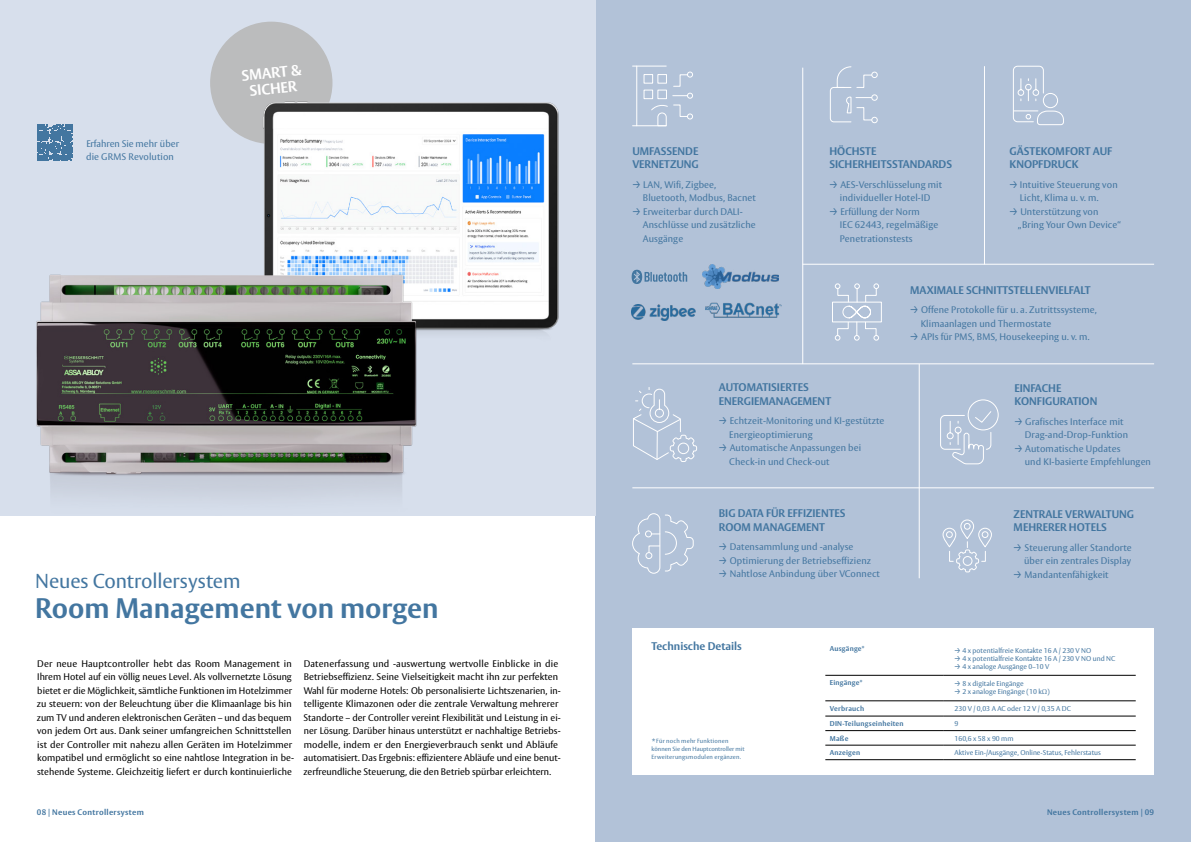
<style>
.page{position:relative;width:1191px;height:842px;background:#fff}
.page>*{position:absolute;margin:0;border:0;box-sizing:border-box;transform-origin:0 0}
.t1{font:700 28px "ASSA Vesta";color:#4376a0}
.t2{font:20px "ASSA Vesta";letter-spacing:-.005em;color:#4376a0}
.t3{font:700 14.9px/16.1px "ASSA Vesta";color:#fff;text-align:center}
.t4{font:700 11px/13.5px "ASSA Vesta";color:#4376a0}
.t5{font:9.5px/13.5px "ASSA Vesta";color:#000}
.t6{font:9.5px/13.5px "ASSA Vesta";letter-spacing:.01em;color:#4376a0}
.t7{font:700 8px "ASSA Vesta";letter-spacing:.035em;color:#4376a0}
.t8{font:7px "ASSA Vesta";color:#4376a0}
.t9{font:700 7px "ASSA Vesta";letter-spacing:.03em;color:#4376a0}
.t10{font:6px/8px "ASSA Vesta";letter-spacing:.03em;color:#4376a0}
.s1{font-family:"Helvetica Now Text"}
.s2{font-family:"Helvetica Now Micro"}
</style>
<div class="page">
<div style="left:595px;top:0;width:596px;height:842px;background:#b2c2d8"></div>
<div style="left:0;top:0;width:595px;height:516px;background:#d7dfec"></div>
<div style="left:632px;top:628px;width:522px;height:146px;background:#fff"></div>
<svg style="left:633px;top:387px;width:64px;height:75px"></svg>
<hr style="left:656px;top:431px;width:2px;height:28px;background:#fff">
<hr style="left:632px;top:66px;width:34px;height:1px;background:#fff">
<hr style="left:636px;top:66px;width:1px;height:60px;background:#fff">
<hr style="left:632px;top:125px;width:34px;height:1px;background:#fff">
<div style="left:643px;top:74px;width:10px;height:10px;border:1px solid #fff"></div>
<div style="left:643px;top:90px;width:10px;height:9px;border:1px solid #fff"></div>
<div style="left:657px;top:74px;width:10px;height:10px;border:1px solid #fff"></div>
<div style="left:657px;top:90px;width:10px;height:9px;border:1px solid #fff"></div>
<svg style="left:673px;top:72px;width:20px;height:15px"></svg>
<svg style="left:650px;top:93px;width:43px;height:34px"></svg>
<div style="left:832px;top:302px;width:50px;height:20px;border:1px solid #fff"></div>
<svg style="left:834px;top:283px;width:45px;height:58px"></svg>
<svg style="left:632px;top:513px;width:62px;height:61px"></svg>
<div style="left:645px;top:552px;width:7px;height:7px;border:1px solid #fff;border-radius:50%"></div>
<svg style="left:1013px;top:65px;width:51px;height:61px"></svg>
<div style="left:967px;top:399px;width:31px;height:31px;border:1px solid #fff;border-radius:50%"></div>
<svg style="left:940px;top:410px;width:52px;height:55px"></svg>
<svg style="left:829px;top:66px;width:48px;height:57px"></svg>
<svg style="left:942px;top:519px;width:50px;height:54px"></svg>
<hr style="left:919px;top:364px;width:1px;height:214px;background:#fff">
<hr style="left:802px;top:68px;width:1px;height:296px;background:#fff">
<hr style="left:984px;top:66px;width:1px;height:198px;background:#fff">
<hr style="left:632px;top:364px;width:522px;height:1px;background:#fff">
<hr style="left:632px;top:488px;width:522px;height:1px;background:#fff">
<hr style="left:802px;top:264px;width:352px;height:1px;background:#fff">
<img style="left:210px;top:21px;width:349px;height:312px">
<svg style="left:631px;top:270px;width:56px;height:14px"></svg>
<hr style="left:825px;top:675px;width:119px;height:1px;background:#000">
<hr style="left:950px;top:675px;width:185px;height:1px;background:#000">
<hr style="left:825px;top:701px;width:119px;height:1px;background:#000">
<hr style="left:950px;top:701px;width:185px;height:1px;background:#000">
<hr style="left:825px;top:716px;width:119px;height:1px;background:#000">
<hr style="left:950px;top:716px;width:185px;height:1px;background:#000">
<hr style="left:825px;top:730px;width:119px;height:1px;background:#000">
<hr style="left:950px;top:730px;width:185px;height:1px;background:#000">
<hr style="left:825px;top:745px;width:119px;height:1px;background:#000">
<hr style="left:950px;top:745px;width:185px;height:1px;background:#000">
<hr style="left:825px;top:759px;width:119px;height:1px;background:#000">
<hr style="left:950px;top:759px;width:185px;height:1px;background:#000">
<img style="left:702px;top:264px;width:76px;height:25px">
<img style="left:631px;top:305px;width:65px;height:15px">
<img style="left:705px;top:302px;width:76px;height:16px">
<img style="left:36px;top:97px;width:386px;height:400px">
<h3 class="t3" style="left:241px;top:68px;width:62px;rotate:-6deg">SMART &amp;<br>SICHER</h3>
<p class="t6" style="left:86px;top:137px;width:95px">Erfahren Sie mehr über die GRMS Revolution</p>
<p class="t4" style="left:632px;top:144px;width:68px">UMFASSENDE<br>VERNETZUNG</p>
<p class="t6" style="left:643px;top:178px;width:115px;text-indent:-10px"><span class="s1">→</span> LAN, Wifi, Zigbee,<br>Bluetooth, Modbus, Bacnet</p>
<p class="t6" style="left:643px;top:205px;width:114px;text-indent:-10px"><span class="s1">→</span> Erweiterbar durch DALI-<br>Anschlüsse und zusätzliche<br>Ausgänge</p>
<p class="t4" style="left:829px;top:144px;width:124px">HÖCHSTE<br>SICHERHEITSSTANDARDS</p>
<p class="t6" style="left:829px;top:178px;width:114px;text-align:center"><span class="s1">→</span> AES-Verschlüsselung mit individueller Hotel-ID</p>
<p class="t6" style="left:840px;top:205px;width:100px;text-indent:-10px"><span class="s1">→</span> Erfüllung der Norm<br>IEC 62443, regelmäßige<br>Penetrationstests</p>
<p class="t4" style="left:1009px;top:144px;width:104px">GÄSTEKOMFORT AUF<br>KNOPFDRUCK</p>
<p class="t6" style="left:1020px;top:178px;width:99px;text-indent:-10px"><span class="s1">→</span> Intuitive Steuerung von<br>Licht, Klima u. v. m.</p>
<p class="t6" style="left:1017px;top:205px;width:105px;text-indent:-8px"><span class="s1">→</span> Unterstützung von „Bring Your Own Device“</p>
<p class="t4" style="left:910px;top:284px;width:182px">MAXIMALE SCHNITTSTELLENVIELFALT</p>
<p class="t6" style="left:920px;top:304px;width:178px;text-indent:-10px"><span class="s1">→</span> Offene Protokolle für u. a. Zutrittssysteme,<br>Klimaanlagen und Thermostate</p>
<p class="t6" style="left:910px;top:331px;width:181px"><span class="s1">→</span> APIs für PMS, BMS, Housekeeping u. v. m.</p>
<h2 class="t2" style="left:35px;top:569px;width:207px">Neues Controllersystem</h2>
<h1 class="t1" style="left:35px;top:591px;width:405px">Room Management von morgen</h1>
<p class="t4" style="left:719px;top:381px;width:114px">AUTOMATISIERTES<br>ENERGIEMANAGEMENT</p>
<p class="t6" style="left:729px;top:414px;width:157px;text-indent:-10px"><span class="s1">→</span> Echtzeit-Monitoring und KI-gestützte<br>Energieoptimierung</p>
<p class="t6" style="left:729px;top:441px;width:133px;text-indent:-10px"><span class="s1">→</span> Automatische Anpassungen bei<br>Check-in und Check-out</p>
<p class="t4" style="left:719px;top:507px;width:128px">BIG DATA FÜR EFFIZIENTES<br>ROOM MANAGEMENT</p>
<p class="t6" style="left:719px;top:540px;width:136px"><span class="s1">→</span> Datensammlung und -analyse</p>
<p class="t6" style="left:719px;top:554px;width:154px"><span class="s1">→</span> Optimierung der Betriebseffizienz</p>
<p class="t6" style="left:719px;top:567px;width:163px"><span class="s1">→</span> Nahtlose Anbindung über VConnect</p>
<p class="t4" style="left:1014px;top:382px;width:84px">EINFACHE<br>KONFIGURATION</p>
<p class="t6" style="left:1024px;top:415px;width:105px;text-indent:-10px"><span class="s1">→</span> Grafisches Interface mit<br>Drag-and-Drop-Funktion</p>
<p class="t6" style="left:1024px;top:442px;width:128px;text-indent:-10px"><span class="s1">→</span> Automatische Updates<br>und KI-basierte Empfehlungen</p>
<p class="t4" style="left:1013px;top:507px;width:122px">ZENTRALE VERWALTUNG<br>MEHRERER HOTELS</p>
<p class="t6" style="left:1013px;top:541px;width:120px;text-align:right"><span class="s1">→</span> Steuerung aller Standorte über ein zentrales Display</p>
<p class="t6" style="left:1013px;top:568px;width:96px"><span class="s1">→</span> Mandantenfähigkeit</p>
<p class="t4" style="left:651px;top:640px;width:92px">Technische Details</p>
<p class="t9" style="left:830px;top:644px;width:36px">Ausgänge*</p>
<p class="t8" style="left:954px;top:647px;width:138px"><span class="s1">→</span> 4 x potentialfreie Kontakte 16 A / 230 V NO</p>
<p class="t8" style="left:954px;top:655px;width:162px"><span class="s1">→</span> 4 x potentialfreie Kontakte 16 A / 230 V NO und NC</p>
<p class="t8" style="left:954px;top:663px;width:96px"><span class="s1">→</span> 4 x analoge Ausgänge 0–10 V</p>
<p class="t9" style="left:830px;top:678px;width:34px">Eingänge*</p>
<p class="t8" style="left:954px;top:679px;width:71px"><span class="s1">→</span> 8 x digitale Eingänge</p>
<p class="t8" style="left:954px;top:687px;width:97px"><span class="s1">→</span> 2 x analoge Eingänge (10 kΩ)</p>
<p class="t9" style="left:830px;top:704px;width:36px">Verbrauch</p>
<p class="t8" style="left:954px;top:704px;width:118px">230 V / 0,03 A AC oder 12 V / 0,35 A DC</p>
<p class="t9" style="left:830px;top:719px;width:75px">DIN-Teilungseinheiten</p>
<p class="t8" style="left:954px;top:719px;width:5px">9</p>
<p class="t9" style="left:830px;top:734px;width:20px">Maße</p>
<p class="t8" style="left:954px;top:734px;width:60px">160,6 x 58 x 90 mm</p>
<p class="t9" style="left:830px;top:748px;width:32px">Anzeigen</p>
<p class="t8" style="left:954px;top:748px;width:148px">Aktive Ein-/Ausgänge, Online-Status, Fehlerstatus</p>
<p class="t5" style="left:37px;top:657px;width:259px">Der neue Hauptcontroller hebt das Room Management in Ihrem Hotel auf ein völlig neues Level. Als vollvernetzte Lösung bietet er die Möglichkeit, sämtliche Funktionen im Hotelzimmer zu steuern: von der Beleuchtung über die Klimaanlage bis hin zum TV und anderen elektronischen Geräten – und das bequem von jedem Ort aus. Dank seiner umfangreichen Schnittstellen ist der Controller mit nahezu allen Geräten im Hotelzimmer kompatibel und ermöglicht so eine nahtlose Integration in be&shy;stehende Systeme. Gleichzeitig liefert er durch kontinuierliche</p>
<p class="t5" style="left:303px;top:657px;width:259px">Datenerfassung und -auswertung wertvolle Einblicke in die Betriebseffizienz. Seine Vielseitigkeit macht ihn zur perfekten Wahl für moderne Hotels: Ob personalisierte Lichtszenarien, in&shy;telligente Klimazonen oder die zentrale Verwaltung mehrerer Standorte – der Controller vereint Flexibilität und Leistung in ei&shy;ner Lösung. Darüber hinaus unterstützt er nachhaltige Betriebs&shy;modelle, indem er den Energieverbrauch senkt und Abläufe automatisiert. Das Ergebnis: effizientere Abläufe und eine benut&shy;zerfreundliche Steuerung, die den Betrieb spürbar erleichtern.</p>
<p class="t7" style="left:37px;top:808px;width:109px">08 | Neues Controllersystem</p>
<p class="t7" style="left:1047px;top:808px;width:109px">Neues Controllersystem | 09</p>
<p class="t10" style="left:651px;top:738px;width:94px"><span class="s2">*</span>Für noch mehr Funktionen können Sie den Hauptcontroller mit<br>Erweiterungsmodulen ergänzen.</p>
</div>
